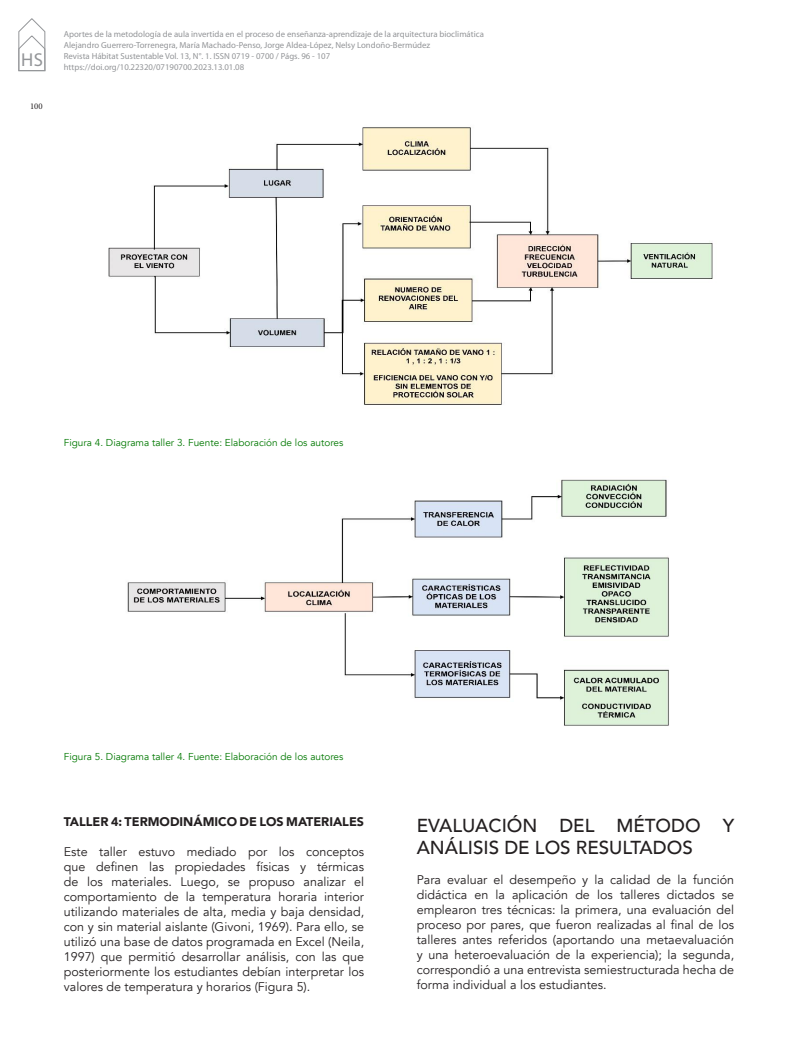
<style>
.page{position:relative;width:798px;height:1063px;background:#fff}
.page>*{position:absolute;margin:0;border:0;box-sizing:border-box;transform-origin:0 0}
._09_TITULOS_TEXTOS{font:500 18.75px/22.5px "Avenir";color:#231f20}
.t1{font:18.75px "Myriad Pro";color:#939598}
._07_CUERPO_TEXTO{font:12.5px/15px "Avenir";color:#231f20;text-align:justify}
._10_SUBTITULOS__2_2{font:900 12.5px "Avenir";color:#231f20}
._14_PIE_DE_FOTOS{font:10px "Avenir";color:#007800}
.t2{font:8.75px/11.2px "Myriad Pro";color:#939598}
.t3{font:8.75px "Minion Pro";color:#231f20}
</style>
<div class="page">
<svg style="left:19px;top:18px;width:26px;height:53px"></svg>
<img style="left:108px;top:127px;width:605px;height:278px">
<img style="left:127px;top:479px;width:542px;height:247px">
<h1 class="t1" style="left:21px;top:48px;width:24px">HS</h1>
<p class="t3" style="left:30px;top:101px;width:14px">100</p>
<p class="t2" style="left:64px;top:28px;width:421px">Aportes de la metodología de aula invertida en el proceso de enseñanza-aprendizaje de la arquitectura bioclimática Alejandro Guerrero-Torrenegra, María Machado-Penso, Jorge Aldea-López, Nelsy Londoño-Bermúdez<br>Revista Hábitat Sustentable Vol. 13, N°. 1. ISSN 0719 - 0700 / Págs. 96 - 107 https://doi.org/10.22320/07190700.2023.13.01.08</p>
<p class="_14_PIE_DE_FOTOS" style="left:64px;top:436px;width:281px">Figura 4. Diagrama taller 3. Fuente: Elaboración de los autores</p>
<p class="_14_PIE_DE_FOTOS" style="left:64px;top:751px;width:281px">Figura 5. Diagrama taller 4. Fuente: Elaboración de los autores</p>
<p class="_10_SUBTITULOS__2_2" style="left:64px;top:811px;width:301px">TALLER 4: TERMODINÁMICO DE LOS MATERIALES</p>
<p class="_07_CUERPO_TEXTO" style="left:64px;top:844px;width:302px">Este taller estuvo mediado por los conceptos que definen las propiedades físicas y térmicas de los materiales. Luego, se propuso analizar el comportamiento de la temperatura horaria interior utilizando materiales de alta, media y baja densidad, con y sin material aislante (Givoni, 1969). Para ello, se utilizó una base de datos programada en Excel (Neila, 1997) que permitió desarrollar análisis, con las que posteriormente los estudiantes debían interpretar los valores de temperatura y horarios (Figura 5).</p>
<p class="_09_TITULOS_TEXTOS" style="left:416px;top:813px;width:319px">EVALUACIÓN DEL MÉTODO Y<br>ANÁLISIS DE LOS RESULTADOS</p>
<p class="_07_CUERPO_TEXTO" style="left:416px;top:873px;width:319px">Para evaluar el desempeño y la calidad de la función didáctica en la aplicación de los talleres dictados se emplearon tres técnicas: la primera, una evaluación del proceso por pares, que fueron realizadas al final de los talleres antes referidos (aportando una metaevaluación y una heteroevaluación de la experiencia); la segunda, correspondió a una entrevista semiestructurada hecha de forma individual a los estudiantes.</p>
</div>
